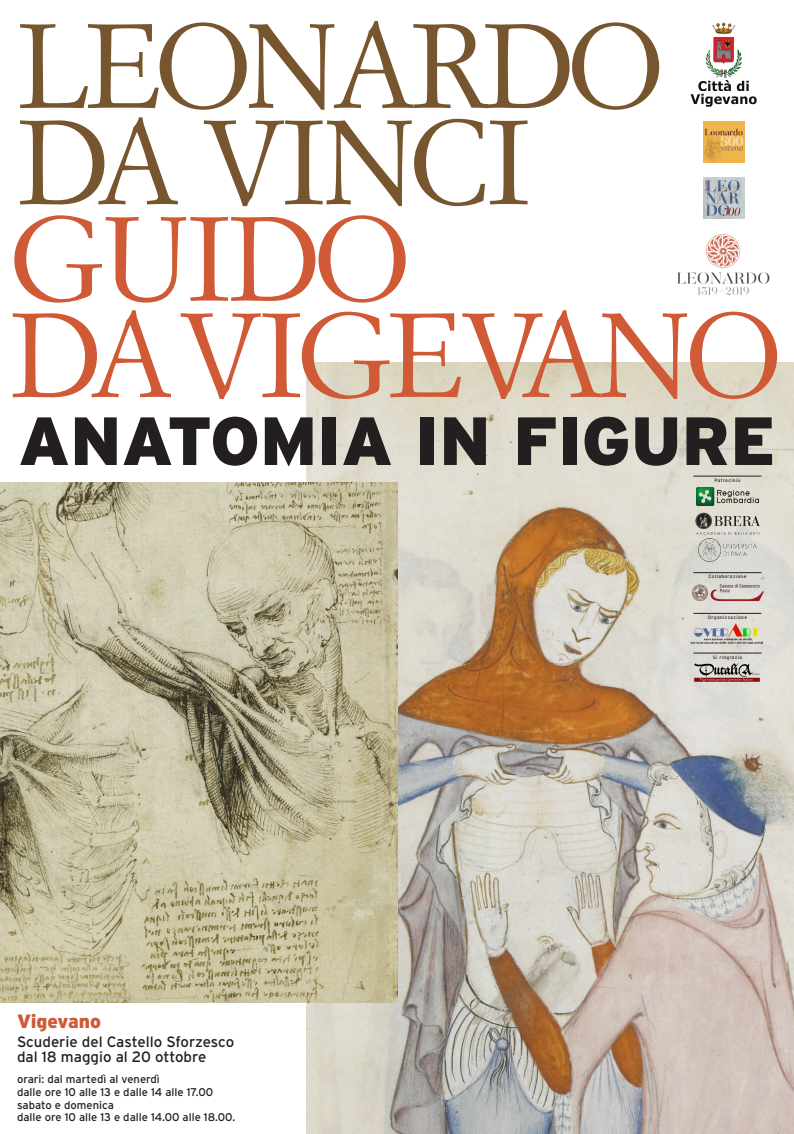
<style>
.page{position:relative;width:794px;height:1134px;background:#fff}
.page>*{position:absolute;margin:0;border:0;box-sizing:border-box;transform-origin:0 0}
.t1{font:117px "Simoncini Garamond";letter-spacing:-.045em;color:#cf5a35}
.t2{font:117px "Simoncini Garamond";letter-spacing:-.05em;color:#77552e}
.t3{font:900 68px "Interstate";color:#231f20}
.t4{font:900 19.2px "Interstate";color:#cf5a35}
.t5{font:14.96px "Interstate";color:#231f20}
.t6{font:11.2px "Interstate";color:#231f20}
.t7{font:4.8px "Interstate";letter-spacing:.08em;color:#231f20}
</style>
<div class="page">
<img style="left:703px;top:121px;width:41px;height:42px">
<img style="left:703px;top:177px;width:41px;height:42px">
<img style="left:306px;top:363px;width:488px;height:771px">
<img style="left:0;top:482px;width:397px;height:520px">
<img style="left:677px;top:235px;width:93px;height:60px">
<img style="left:705px;top:23px;width:37px;height:55px">
<img style="left:698px;top:80px;width:51px;height:11px">
<img style="left:690px;top:93px;width:67px;height:14px">
<img style="left:696px;top:488px;width:62px;height:18px">
<img style="left:693px;top:511px;width:68px;height:26px">
<img style="left:698px;top:538px;width:59px;height:23px">
<img style="left:691px;top:580px;width:73px;height:24px">
<hr style="left:693px;top:572px;width:68px;height:1px;background:#231f20">
<hr style="left:693px;top:476px;width:68px;height:1px;background:#231f20">
<img style="left:693px;top:661px;width:68px;height:24px">
<img style="left:687px;top:623px;width:80px;height:23px">
<hr style="left:693px;top:613px;width:68px;height:1px;background:#231f20">
<hr style="left:693px;top:653px;width:68px;height:1px;background:#231f20">
<p class="t2" style="left:18px;top:-5px;width:647px">LEONARDO</p>
<p class="t2" style="left:18px;top:91px;width:514px">DA VINCI</p>
<p class="t1" style="left:10px;top:188px;width:401px">GUIDO</p>
<p class="t1" style="left:10px;top:284px;width:772px">DA VIGEVANO</p>
<p class="t3" style="left:18px;top:402px;width:759px">ANATOMIA IN FIGURE</p>
<p class="t7" style="left:714px;top:477px;width:28px">Patrocinio</p>
<p class="t4" style="left:17px;top:1010px;width:86px">Vigevano</p>
<p class="t5" style="left:17px;top:1033px;width:219px">Scuderie del Castello Sforzesco</p>
<p class="t5" style="left:17px;top:1048px;width:191px">dal 18 maggio al 20 ottobre</p>
<p class="t6" style="left:17px;top:1073px;width:144px">orari: dal martedì al venerdì</p>
<p class="t6" style="left:17px;top:1085px;width:198px">dalle ore 10 alle 13 e dalle 14 alle 17.00</p>
<p class="t6" style="left:17px;top:1098px;width:98px">sabato e domenica</p>
<p class="t6" style="left:17px;top:1111px;width:220px">dalle ore 10 alle 13 e dalle 14.00 alle 18.00.</p>
<p class="t7" style="left:708px;top:574px;width:39px">Collaborazione</p>
<p class="t7" style="left:708px;top:615px;width:41px">Organizzazione</p>
<p class="t7" style="left:712px;top:654px;width:31px">Si ringrazia</p>
</div>
